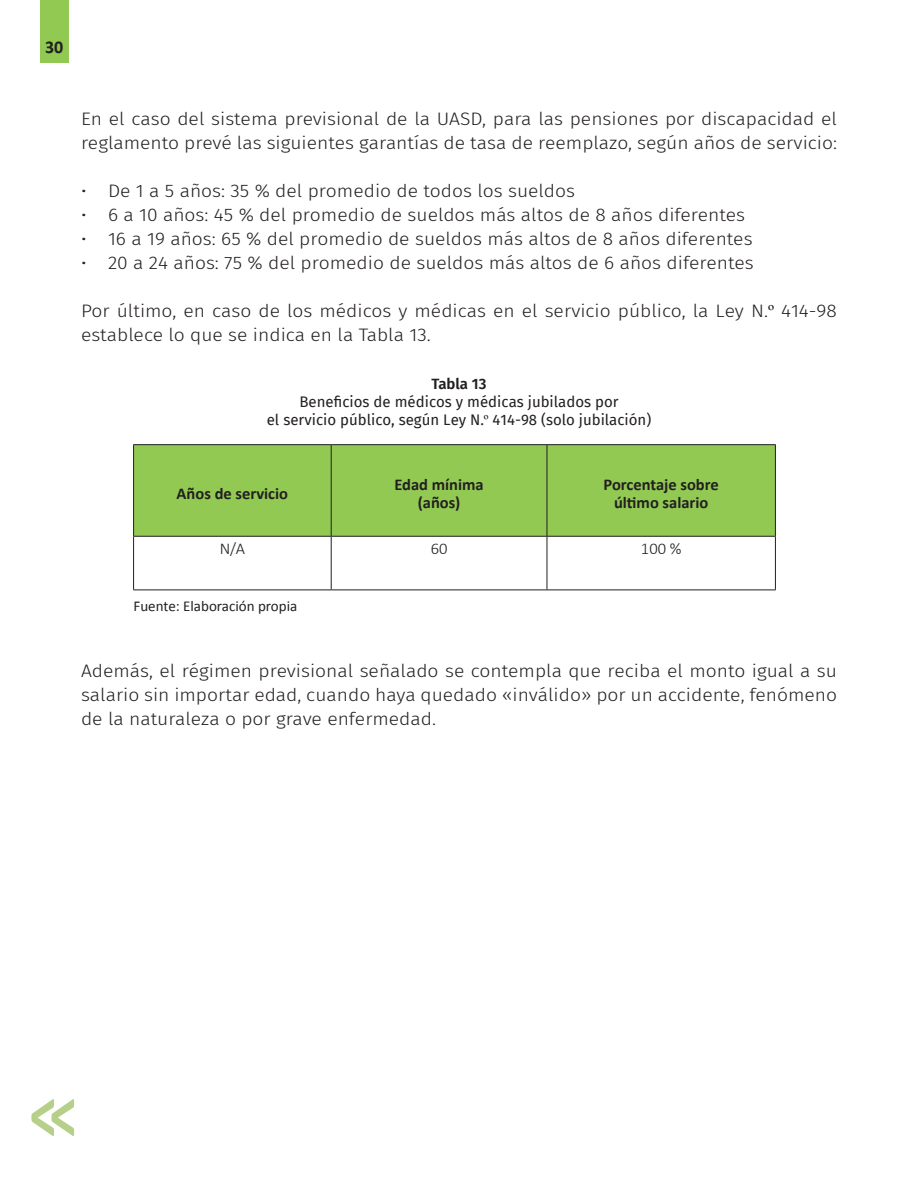
<style>
.page{position:relative;width:918px;height:1188px;background:#fff}
.page>*{position:absolute;margin:0;border:0;box-sizing:border-box;transform-origin:0 0}
.t1{font:300 18px/24px "Fira Sans";color:#231f20;scale:1.07 1}
.t2{font:700 18px "Calibri";color:#231f20}
.t3{font:700 16.5px/17.9px "Calibri";color:#231f20;text-align:center}
.t4{font:300 16.5px "Calibri";color:#231f20}
.t5{font:15px/18px "Fira Sans";color:#231f20;text-align:center}
.t6{font:15px "Calibri";color:#231f20}
.t7{font:600 15px "Fira Sans";color:#231f20}
.s1{font-family:"Times New Roman";font-weight:400}
.s2{font-family:"Times New Roman"}
</style>
<div class="page">
<div style="left:40px;top:0;width:29px;height:62px;background:#91c953"></div>
<div style="left:134px;top:445px;width:641px;height:91px;background:#91c953"></div>
<hr style="left:133px;top:444px;width:198px;height:1px;background:#231f20">
<hr style="left:331px;top:444px;width:216px;height:1px;background:#231f20">
<hr style="left:547px;top:444px;width:229px;height:1px;background:#231f20">
<hr style="left:133px;top:536px;width:198px;height:1px;background:#231f20">
<hr style="left:331px;top:536px;width:216px;height:1px;background:#231f20">
<hr style="left:547px;top:536px;width:229px;height:1px;background:#231f20">
<hr style="left:133px;top:590px;width:198px;height:1px;background:#231f20">
<hr style="left:331px;top:590px;width:216px;height:1px;background:#231f20">
<hr style="left:547px;top:590px;width:229px;height:1px;background:#231f20">
<hr style="left:133px;top:445px;width:1px;height:91px;background:#231f20">
<hr style="left:133px;top:537px;width:1px;height:53px;background:#231f20">
<hr style="left:331px;top:445px;width:1px;height:91px;background:#231f20">
<hr style="left:547px;top:445px;width:1px;height:91px;background:#231f20">
<hr style="left:775px;top:445px;width:1px;height:91px;background:#231f20">
<hr style="left:331px;top:537px;width:1px;height:53px;background:#231f20">
<hr style="left:547px;top:537px;width:1px;height:53px;background:#231f20">
<hr style="left:775px;top:537px;width:1px;height:53px;background:#231f20">
<p class="t2" style="left:45px;top:36px;width:20px">30</p>
<p class="t1" style="left:81px;top:106px;width:708px">En el caso del sistema previsional de la UASD, para las pensiones por discapacidad el reglamento prevé las siguientes garantías de tasa de reemplazo, según años de servicio:</p>
<p class="t1" style="left:81px;top:178px;width:463px">• De 1 a 5 años: 35 % del promedio de todos los sueldos</p>
<p class="t1" style="left:81px;top:202px;width:622px">• 6 a 10 años: 45 % del promedio de sueldos más altos de 8 años diferentes</p>
<p class="t1" style="left:81px;top:226px;width:629px">• 16 a 19 años: 65 % del promedio de sueldos más altos de 8 años diferentes</p>
<p class="t1" style="left:81px;top:250px;width:630px">• 20 a 24 años: 75 % del promedio de sueldos más altos de 6 años diferentes</p>
<p class="t1" style="left:81px;top:298px;width:708px">Por último, en caso de los médicos y médicas en el servicio público, la Ley N.<span class="s1">º</span> 414-98 establece lo que se indica en la Tabla 13.</p>
<p class="t7" style="left:432px;top:371px;width:56px">Tabla 13</p>
<p class="t5" style="left:267px;top:392px;width:386px">Beneficios de médicos y médicas jubilados por<br>el servicio público, según Ley N.<span class="s2">º</span> 414-98 (solo jubilación)</p>
<p class="t3" style="left:177px;top:484px;width:113px">Años de servicio</p>
<p class="t3" style="left:394px;top:475px;width:91px">Edad mínima (años)</p>
<p class="t3" style="left:604px;top:475px;width:117px">Porcentaje sobre último salario</p>
<p class="t4" style="left:220px;top:539px;width:27px">N/A</p>
<p class="t4" style="left:431px;top:539px;width:18px">60</p>
<p class="t4" style="left:641px;top:539px;width:42px">100 %</p>
<p class="t6" style="left:134px;top:597px;width:165px">Fuente: Elaboración propia</p>
<p class="t1" style="left:81px;top:659px;width:708px;text-align:justify">Además, el régimen previsional señalado se contempla que reciba el monto igual a su salario sin importar edad, cuando haya quedado «inválido» por un accidente, fenómeno de la naturaleza o por grave enfermedad.</p>
</div>
